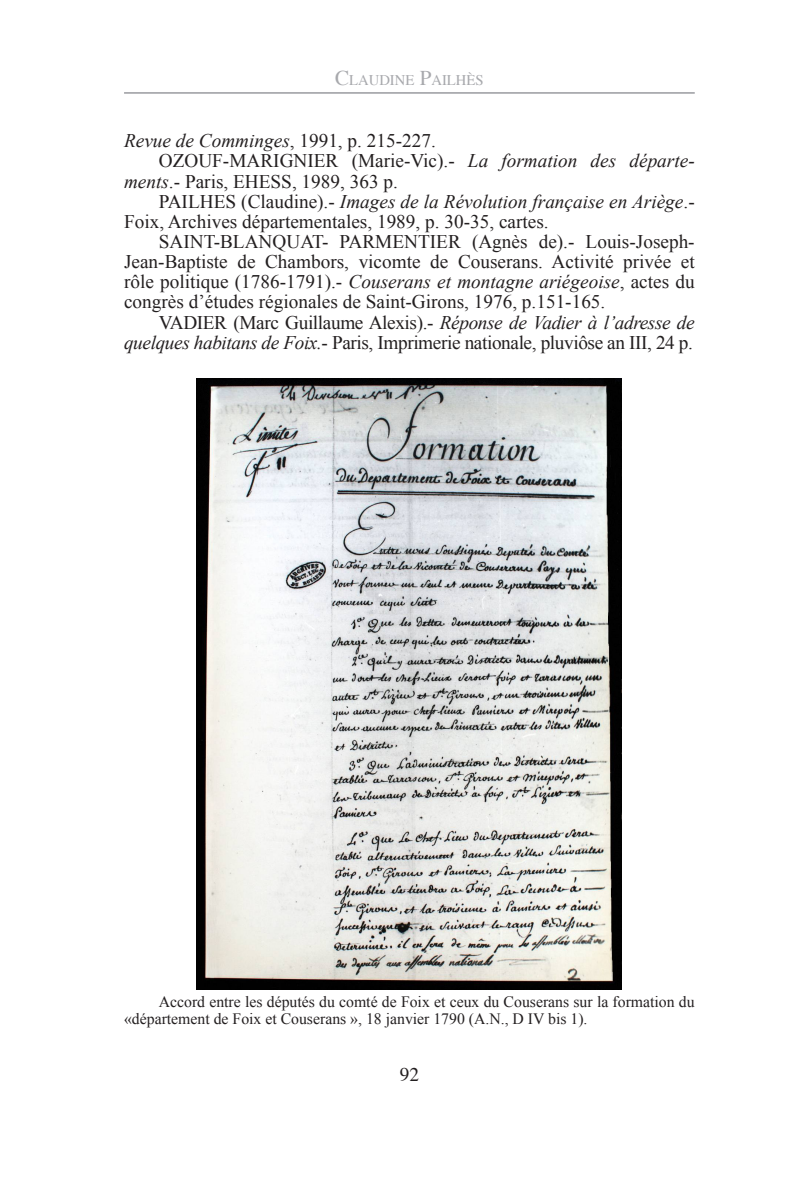
<style>
.page{position:relative;width:794px;height:1191px;background:#fff}
.page>*{position:absolute;margin:0;border:0;box-sizing:border-box;transform-origin:0 0}
.t1{font:19.25px/20.1px "Times New Roman";color:#231f20}
.t2{font:19.25px/20.1px "Times New Roman";letter-spacing:-.02em;color:#231f20;text-align:right}
.t3{font:italic 19.25px "Times New Roman";color:#231f20}
.t4{font:19.25px "Times";color:#231f20}
.t5{font:15.75px/17.5px "Times New Roman";color:#231f20}
.t6{font:14.7px "Times";color:#a8a9ad}
.s1{font-size:21px}
.s2{font-style:normal}
.s3{font-style:italic}
</style>
<div class="page">
<hr style="left:124px;top:92px;width:570px;height:2px;background:#a8a9ad">
<img style="left:197px;top:379px;width:425px;height:610px">
<p class="t6" style="left:335px;top:67px;width:150px"><span class="s1">C</span>LAUDINE <span class="s1">P</span>AILHÈS</p>
<p class="t3" style="left:124px;top:128px;width:313px">Revue de Comminges<span class="s2">, 1991, p. 215-227.</span></p>
<p class="t1" style="left:124px;top:151px;width:572px;text-indent:35px">OZOUF-MARIGNIER (Marie-Vic).- <span class="s3">La formation des départe&shy;ments</span>.- Paris, EHESS, 1989, 363 p.</p>
<p class="t1" style="left:124px;top:191px;width:572px;text-indent:35px">PAILHES (Claudine).- <span class="s3">Images de la Révolution française en Ariège</span>.-<br>Foix, Archives départementales, 1989, p. 30-35, cartes.</p>
<p class="t1" style="left:124px;top:231px;width:572px;text-align:justify;text-indent:35px">SAINT-BLANQUAT- PARMENTIER (Agnès de).- Louis-Joseph-Jean-Baptiste de Chambors, vicomte de Couserans. Activité privée et rôle politique (1786-1791).- <span class="s3">Couserans et montagne ariégeoise</span>, actes du congrès d’études régionales de Saint-Girons, 1976, p.151-165.</p>
<p class="t2" style="left:124px;top:312px;width:572px">VADIER (Marc Guillaume Alexis).- <span class="s3">Réponse de Vadier à l’adresse de quelques habitans de Foix.</span>- Paris, Imprimerie nationale, pluviôse an III, 24 p.</p>
<p class="t5" style="left:124px;top:992px;width:572px;text-indent:35px">Accord entre les députés du comté de Foix et ceux du Couserans sur la formation du «département de Foix et Couserans », 18 janvier 1790 (A.N., D IV bis 1).</p>
<p class="t4" style="left:400px;top:1057px;width:21px">92</p>
</div>
